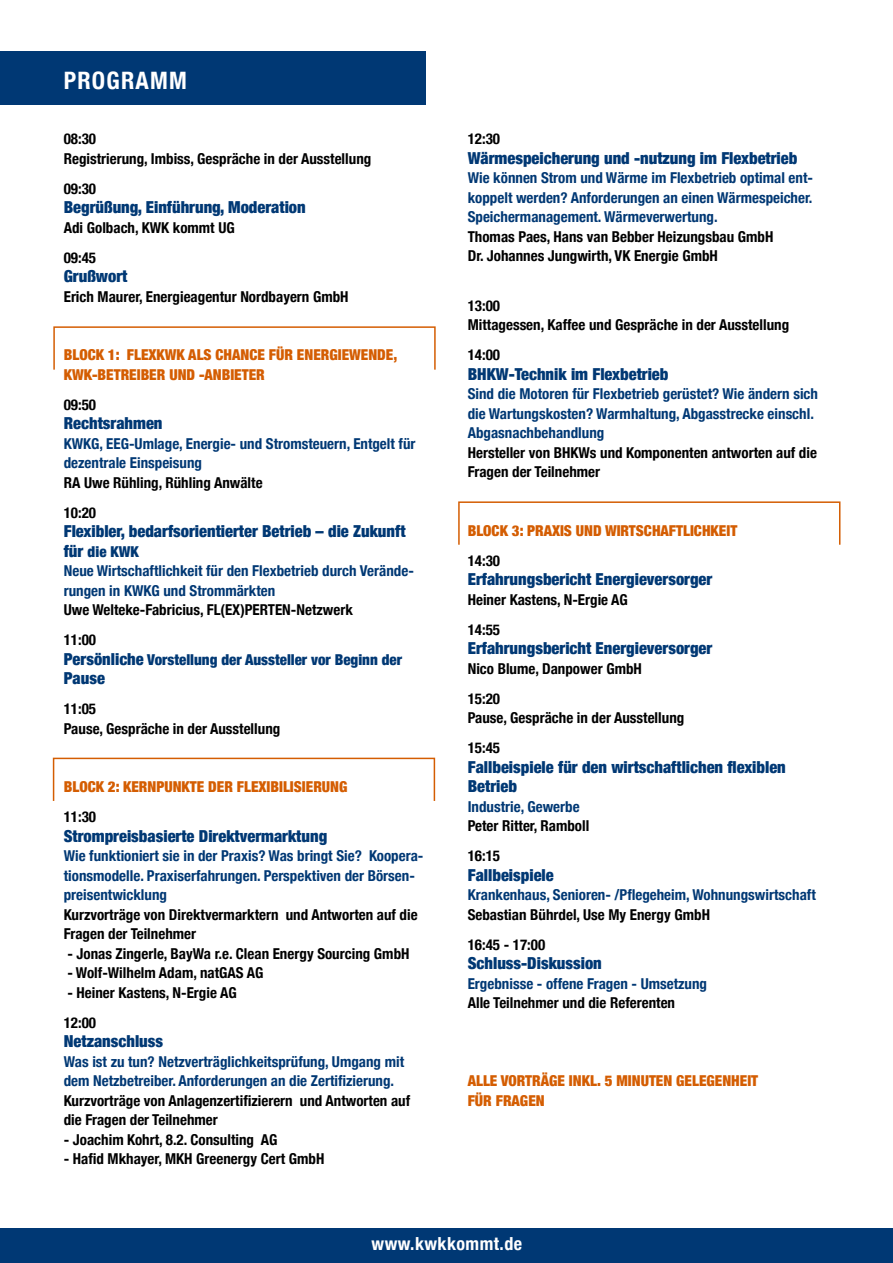
<style>
.page{position:relative;width:893px;height:1263px;background:#fff}
.page>*{position:absolute;margin:0;border:0;box-sizing:border-box;transform-origin:0 0}
.t1{font:700 condensed 24px "Helvetica Neue";letter-spacing:.05em;color:#fff}
.t2{font:700 condensed 18px "Helvetica Neue";letter-spacing:.025em;color:#fff}
.t3{font:900 condensed 16.5px/19.5px "Helvetica Neue";color:#003874}
.t4{font:700 condensed 15px/30px "Helvetica Neue";color:#000}
.t5{font:700 condensed 15px/19.5px "Helvetica Neue";color:#003874}
.t6{font:900 condensed 15px/19.5px "Helvetica Neue";color:#d45d02}
.t7{font:900 condensed 15px "Helvetica Neue";color:#003874}
.s1{font-weight:900;font-size:16.5px}
.s2{font-weight:900}
.s3{font-size:16.5px}
</style>
<div class="page">
<div style="left:0;top:51px;width:425px;height:54px;background:#003874"></div>
<div style="left:53px;top:326px;width:383px;height:44px;border:2px solid #d45d02"></div>
<div style="left:53px;top:758px;width:382px;height:44px;border:2px solid #d45d02"></div>
<div style="left:458px;top:501px;width:382px;height:44px;border:2px solid #d45d02"></div>
<div style="left:0;top:1229px;width:893px;height:34px;background:#003874"></div>
<h1 class="t1" style="left:64px;top:60px;width:125px">PROGRAMM</h1>
<p class="t4" style="left:64px;top:128px;width:309px;line-height:19.5px">08:30<br>Registrierung, Imbiss, Gespräche in der Ausstellung</p>
<p class="t4" style="left:64px;top:172px;width:34px">09:30</p>
<p class="t3" style="left:64px;top:197px;width:244px">Begrüßung, Einführung, Moderation</p>
<p class="t4" style="left:64px;top:211px;width:172px">Adi Golbach, KWK kommt UG<br>09:45</p>
<p class="t3" style="left:64px;top:266px;width:65px">Grußwort</p>
<p class="t4" style="left:64px;top:280px;width:286px">Erich Maurer, Energieagentur Nordbayern GmbH</p>
<p class="t6" style="left:64px;top:344px;width:335px">BLOCK 1: FLEXKWK ALS CHANCE FÜR ENERGIEWENDE,<br>KWK-BETREIBER UND -ANBIETER</p>
<p class="t4" style="left:64px;top:388px;width:34px">09:50</p>
<p class="t3" style="left:64px;top:413px;width:100px">Rechtsrahmen</p>
<p class="t5" style="left:64px;top:432px;width:353px">KWKG, EEG-Umlage, Energie- und Stromsteuern, Entgelt für dezentrale Einspeisung</p>
<p class="t4" style="left:64px;top:466px;width:200px">RA Uwe Rühling, Rühling Anwälte<br>10:20</p>
<p class="t3" style="left:64px;top:521px;width:343px">Flexibler, bedarfsorientierter Betrieb – die Zukunft</p>
<p class="t5" style="left:64px;top:540px;width:352px"><span class="s1">für</span> <span class="s2">die KWK<br></span>Neue Wirtschaftlichkeit für den Flexbetrieb durch Verände&shy;rungen in KWKG und Strommärkten</p>
<p class="t4" style="left:64px;top:594px;width:291px">Uwe Welteke-Fabricius, FL(EX)PERTEN-Netzwerk<br>11:00</p>
<p class="t7" style="left:64px;top:647px;width:340px"><span class="s3">Persönliche</span> Vorstellung der Aussteller vor Beginn der</p>
<p class="t3" style="left:64px;top:668px;width:43px">Pause</p>
<p class="t4" style="left:64px;top:698px;width:218px;line-height:19.5px">11:05<br>Pause, Gespräche in der Ausstellung</p>
<p class="t6" style="left:64px;top:776px;width:285px">BLOCK 2: KERNPUNKTE DER FLEXIBILISIERUNG</p>
<p class="t4" style="left:64px;top:801px;width:34px">11:30</p>
<p class="t3" style="left:64px;top:825px;width:265px">Strompreisbasierte Direktvermarktung</p>
<p class="t5" style="left:64px;top:845px;width:361px">Wie funktioniert sie in der Praxis? Was bringt Sie? Koopera&shy;tionsmodelle. Praxiserfahrungen. Perspektiven der Börsen&shy;preisentwicklung</p>
<p class="t4" style="left:64px;top:903px;width:355px;line-height:19.5px">Kurzvorträge von Direktvermarktern und Antworten auf die<br>Fragen der Teilnehmer</p>
<p class="t4" style="left:67px;top:937px;width:344px">- Jonas Zingerle, BayWa r.e. Clean Energy Sourcing GmbH</p>
<p class="t4" style="left:67px;top:957px;width:197px">- Wolf-Wilhelm Adam, natGAS AG</p>
<p class="t4" style="left:64px;top:976px;width:174px">- Heiner Kastens, N-Ergie AG<br>12:00</p>
<p class="t3" style="left:64px;top:1031px;width:101px">Netzanschluss</p>
<p class="t5" style="left:64px;top:1050px;width:342px">Was ist zu tun? Netzverträglichkeitsprüfung, Umgang mit dem Netzbetreiber. Anforderungen an die Zertifizierung.</p>
<p class="t4" style="left:64px;top:1089px;width:348px;line-height:19.5px">Kurzvorträge von Anlagenzertifizierern und Antworten auf die Fragen der Teilnehmer</p>
<p class="t4" style="left:64px;top:1123px;width:215px">- Joachim Kohrt, 8.2. Consulting AG</p>
<p class="t4" style="left:64px;top:1143px;width:262px">- Hafid Mkhayer, MKH Greenergy Cert GmbH</p>
<p class="t4" style="left:468px;top:123px;width:34px">12:30</p>
<p class="t3" style="left:468px;top:147px;width:331px">Wärmespeicherung und -nutzung im Flexbetrieb</p>
<p class="t5" style="left:468px;top:167px;width:347px;text-align:justify">Wie können Strom und Wärme im Flexbetrieb optimal ent&shy;koppelt werden? Anforderungen an einen Wärmespeicher.<br>Speichermanagement. Wärmeverwertung.</p>
<p class="t4" style="left:468px;top:225px;width:307px;line-height:19.5px">Thomas Paes, Hans van Bebber Heizungsbau GmbH<br>Dr. Johannes Jungwirth, VK Energie GmbH</p>
<p class="t4" style="left:468px;top:294px;width:323px;line-height:19.5px">13:00<br>Mittagessen, Kaffee und Gespräche in der Ausstellung</p>
<p class="t4" style="left:468px;top:339px;width:34px">14:00</p>
<p class="t3" style="left:468px;top:363px;width:202px">BHKW-Technik im Flexbetrieb</p>
<p class="t5" style="left:468px;top:383px;width:352px">Sind die Motoren für Flexbetrieb gerüstet? Wie ändern sich die Wartungskosten? Warmhaltung, Abgasstrecke einschl.<br>Abgasnachbehandlung</p>
<p class="t4" style="left:468px;top:441px;width:351px;line-height:19.5px">Hersteller von BHKWs und Komponenten antworten auf die<br>Fragen der Teilnehmer</p>
<p class="t6" style="left:468px;top:520px;width:271px">BLOCK 3: PRAXIS UND WIRTSCHAFTLICHKEIT</p>
<p class="t4" style="left:468px;top:544px;width:34px">14:30</p>
<p class="t3" style="left:468px;top:569px;width:246px">Erfahrungsbericht Energieversorger</p>
<p class="t4" style="left:468px;top:583px;width:162px">Heiner Kastens, N-Ergie AG<br>14:55</p>
<p class="t3" style="left:468px;top:638px;width:246px">Erfahrungsbericht Energieversorger</p>
<p class="t4" style="left:468px;top:652px;width:176px">Nico Blume, Danpower GmbH<br>15:20</p>
<p class="t4" style="left:468px;top:702px;width:218px">Pause, Gespräche in der Ausstellung<br>15:45</p>
<p class="t3" style="left:468px;top:756px;width:320px">Fallbeispiele für den wirtschaftlichen flexiblen<br>Betrieb</p>
<p class="t5" style="left:468px;top:795px;width:113px">Industrie, Gewerbe</p>
<p class="t4" style="left:468px;top:810px;width:123px">Peter Ritter, Ramboll<br>16:15</p>
<p class="t3" style="left:468px;top:864px;width:88px">Fallbeispiele</p>
<p class="t5" style="left:468px;top:884px;width:349px">Krankenhaus, Senioren- /Pflegeheim, Wohnungswirtschaft</p>
<p class="t4" style="left:468px;top:898px;width:244px">Sebastian Bührdel, Use My Energy GmbH<br>16:45 - 17:00</p>
<p class="t3" style="left:468px;top:953px;width:136px">Schluss-Diskussion</p>
<p class="t5" style="left:468px;top:972px;width:241px">Ergebnisse - offene Fragen - Umsetzung</p>
<p class="t4" style="left:468px;top:987px;width:209px">Alle Teilnehmer und die Referenten</p>
<p class="t6" style="left:468px;top:1070px;width:292px">ALLE VORTRÄGE INKL. 5 MINUTEN GELEGENHEIT<br>FÜR FRAGEN</p>
<p class="t2" style="left:372px;top:1229px;width:152px">www.kwkkommt.de</p>
</div>
